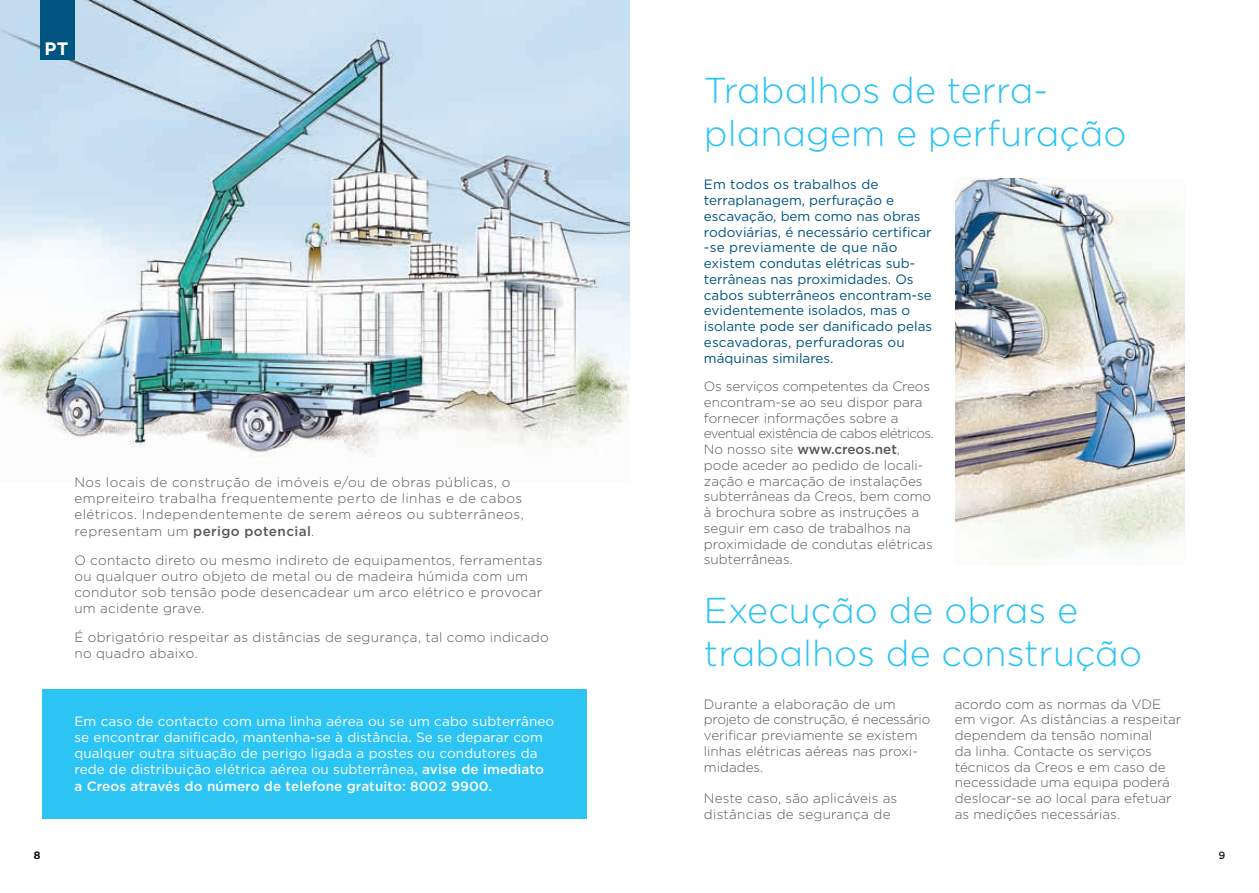
<style>
.page{position:relative;width:1259px;height:893px;background:#fff}
.page>*{position:absolute;margin:0;border:0;box-sizing:border-box;transform-origin:0 0}
.t1{font:300 36px/43.2px "Gotham";color:#2bc4f3}
.t2{font:700 18px "Gotham";color:#fff}
.t3{font:300 13.5px/15.8px "Gotham";color:#57585a}
.t4{font:13.5px/15.8px "Gotham";color:#005480}
.t5{font:13.5px/16.2px "Gotham";letter-spacing:.01em;color:#fff}
.t6{font:300 13.5px/16.2px "Gotham";letter-spacing:.02em;color:#57585a}
.t7{font:300 13.5px/16.2px "Gotham";letter-spacing:.035em;color:#57585a}
.t8{font:500 10.5px "Gotham";color:#231f20}
.s1{font-weight:500}
</style>
<div class="page">
<div style="left:43px;top:689px;width:544px;height:130px;background:#2bc4f3"></div>
<img style="left:0;top:0;width:629px;height:457px">
<img style="left:955px;top:179px;width:229px;height:378px">
<div style="left:40px;top:0;width:34px;height:60px;background:#005480"></div>
<p class="t2" style="left:45px;top:37px;width:25px">PT</p>
<p class="t7" style="left:74px;top:474px;width:451px">Nos locais de construção de imóveis e/ou de obras públicas, o empreiteiro trabalha frequentemente perto de linhas e de cabos elétricos. Independentemente de serem aéreos ou subterrâneos, representam um <span class="s1">perigo potencial</span>.</p>
<p class="t6" style="left:74px;top:551px;width:469px">O contacto direto ou mesmo indireto de equipamentos, ferramentas ou qualquer outro objeto de metal ou de madeira húmida com um condutor sob tensão pode desencadear um arco elétrico e provocar um acidente grave.</p>
<p class="t6" style="left:74px;top:629px;width:476px">É obrigatório respeitar as distâncias de segurança, tal como indicado no quadro abaixo.</p>
<p class="t8" style="left:34px;top:848px;width:8px">8</p>
<p class="t5" style="left:74px;top:713px;width:481px">Em caso de contacto com uma linha aérea ou se um cabo subterrâneo se encontrar danificado, mantenha-se à distância. Se se deparar com qualquer outra situação de perigo ligada a postes ou condutores da rede de distribuição elétrica aérea ou subterrânea, <span class="s1">avise de imediato a Creos através do número de telefone gratuito: 8002 9900.</span></p>
<p class="t1" style="left:704px;top:68px;width:424px">Trabalhos de terra&shy;planagem e perfuração</p>
<p class="t4" style="left:704px;top:176px;width:229px">Em todos os trabalhos de terraplanagem, perfuração e escavação, bem como nas obras rodoviárias, é necessário certificar -se previamente de que não</p>
<p class="t4" style="left:704px;top:255px;width:230px">existem condutas elétricas sub&shy;terrâneas nas proximidades. Os cabos subterrâneos encontram-se evidentemente isolados, mas o isolante pode ser danificado pelas escavadoras, perfuradoras ou máquinas similares.</p>
<p class="t3" style="left:704px;top:378px;width:231px">Os serviços competentes da Creos encontram-se ao seu dispor para fornecer informações sobre a eventual existência de cabos elétricos.<br>No nosso site <span class="s1">www.creos.net</span>,</p>
<p class="t3" style="left:704px;top:457px;width:230px">pode aceder ao pedido de locali&shy;zação e marcação de instalações subterrâneas da Creos, bem como à brochura sobre as instruções a seguir em caso de trabalhos na proximidade de condutas elétricas subterrâneas.</p>
<p class="t1" style="left:704px;top:587px;width:440px">Execução de obras e trabalhos de construção</p>
<p class="t3" style="left:704px;top:696px;width:228px">Durante a elaboração de um projeto de construção, é necessário verificar previamente se existem linhas elétricas aéreas nas proxi&shy;midades.</p>
<p class="t3" style="left:704px;top:790px;width:195px">Neste caso, são aplicáveis as distâncias de segurança de</p>
<p class="t3" style="left:955px;top:696px;width:228px">acordo com as normas da VDE em vigor. As distâncias a respeitar dependem da tensão nominal<br>da linha. Contacte os serviços técnicos da Creos e em caso de necessidade uma equipa poderá deslocar-se ao local para efetuar as medições necessárias.</p>
<p class="t8" style="left:1218px;top:848px;width:8px">9</p>
</div>
